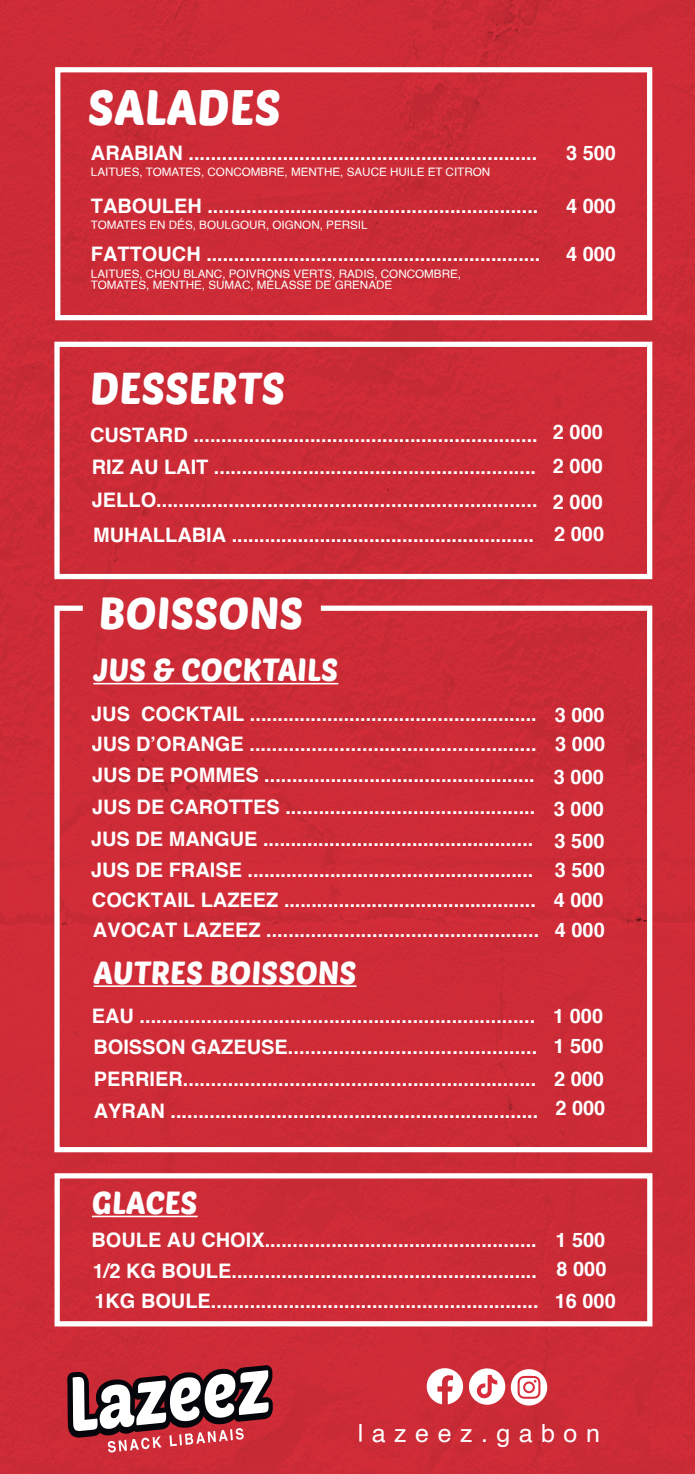
<style>
.page{position:relative;width:695px;height:1474px;background:#fff}
.page>*{position:absolute;margin:0;border:0;box-sizing:border-box;transform-origin:0 0}
.t1{font:49px "Poetsen One";color:#fff}
.t2{font:43.93px "Poetsen One";color:#fff}
.t3{font:31.5px "Poetsen One";color:#fff}
.t4{font:25.03px "Helvetica";letter-spacing:.34em;color:#fff}
.t5{font:700 19.95px/30.8px "Helvetica";color:#fff}
.t6{font:11.72px/11.7px "Helvetica";color:#fff}
</style>
<div class="page">
<div style="left:0;top:0;width:694px;height:1473px;background:#cc2b37"></div>
<div style="left:55px;top:1173px;width:597px;height:153px;border:5px solid #fff"></div>
<hr style="left:92px;top:1215px;width:106px;height:2px;background:#fff">
<div style="left:54px;top:342px;width:598px;height:237px;border:5px solid #fff"></div>
<svg style="left:510px;top:1369px;width:37px;height:36px"></svg>
<svg style="left:517px;top:1375px;width:23px;height:23px"></svg>
<svg style="left:426px;top:1368px;width:37px;height:36px"></svg>
<div style="left:469px;top:1368px;width:36px;height:36px;background:#fff;border-radius:50%"></div>
<svg style="left:477px;top:1374px;width:20px;height:24px"></svg>
<svg style="left:67px;top:1365px;width:206px;height:87px"></svg>
<svg style="left:54px;top:603px;width:600px;height:551px"></svg>
<hr style="left:94px;top:985px;width:262px;height:2px;background:#fff">
<hr style="left:93px;top:683px;width:60px;height:1px;background:#fff">
<svg style="left:153px;top:683px;width:21px;height:1px"></svg>
<hr style="left:174px;top:683px;width:164px;height:1px;background:#fff">
<div style="left:55px;top:67px;width:597px;height:253px;border:5px solid #fff"></div>
<h1 class="t1" style="left:88px;top:76px;width:194px">SALADES</h1>
<p class="t5" style="left:91px;top:137px;width:448px">ARABIAN ...............................................................</p>
<p class="t5" style="left:566px;top:137px;width:51px">3 500</p>
<p class="t6" style="left:91px;top:166px;width:401px">LAITUES, TOMATES, CONCOMBRE, MENTHE, SAUCE HUILE ET CITRON</p>
<p class="t5" style="left:91px;top:190px;width:449px">TABOULEH ............................................................</p>
<p class="t5" style="left:566px;top:190px;width:51px">4 000</p>
<p class="t6" style="left:91px;top:219px;width:278px">TOMATES EN DÉS, BOULGOUR, OIGNON, PERSIL</p>
<p class="t5" style="left:91px;top:238px;width:451px">FATTOUCH .............................................................</p>
<p class="t5" style="left:566px;top:238px;width:51px">4 000</p>
<p class="t6" style="left:91px;top:268px;width:371px">LAITUES, CHOU BLANC, POIVRONS VERTS, RADIS, CONCOMBRE,<br>TOMATES, MENTHE, SUMAC, MÉLASSE DE GRENADE</p>
<h2 class="t2" style="left:90px;top:359px;width:197px">DESSERTS</h2>
<p class="t5" style="left:90px;top:418px;width:514px;line-height:32.6px;text-align:justify">CUSTARD .............................................................. 2 000<br>RIZ AU LAIT .......................................................... 2 000<br>JELLO.................................................................... 2 000</p>
<p class="t5" style="left:93px;top:519px;width:512px">MUHALLABIA ....................................................... 2 000</p>
<h2 class="t2" style="left:99px;top:585px;width:206px">BOISSONS</h2>
<h3 class="t3" style="left:93px;top:649px;width:246px">JUS &amp; COCKTAILS</h3>
<p class="t5" style="left:91px;top:698px;width:515px">JUS COCKTAIL .................................................... 3 000</p>
<p class="t5" style="left:92px;top:727px;width:515px">JUS D’ORANGE ................................................... 3 000</p>
<p class="t5" style="left:92px;top:758px;width:513px;line-height:32.2px">JUS DE POMMES ................................................. 3 000<br>JUS DE CAROTTES ............................................. 3 000</p>
<p class="t5" style="left:91px;top:823px;width:515px">JUS DE MANGUE ................................................. 3 500</p>
<p class="t5" style="left:91px;top:853px;width:515px">JUS DE FRAISE .................................................... 3 500</p>
<p class="t5" style="left:92px;top:883px;width:514px">COCKTAIL LAZEEZ .............................................. 4 000<br>AVOCAT LAZEEZ ................................................. 4 000</p>
<h3 class="t3" style="left:94px;top:952px;width:264px">AUTRES BOISSONS</h3>
<p class="t5" style="left:92px;top:1000px;width:513px">EAU ....................................................................... 1 000</p>
<p class="t5" style="left:93px;top:1031px;width:511px">BOISSON GAZEUSE............................................ 1 500</p>
<p class="t5" style="left:94px;top:1062px;width:513px;line-height:32px">PERRIER............................................................... 2 000<br>AYRAN .................................................................. 2 000</p>
<h3 class="t3" style="left:92px;top:1182px;width:107px">GLACES</h3>
<p class="t5" style="left:91px;top:1223px;width:525px">BOULE AU CHOIX................................................. 1 500<br>1/2 KG BOULE....................................................... 8 000<br>1KG BOULE........................................................... 16 000</p>
<p class="t4" style="left:358px;top:1413px;width:243px">lazeez.gabon</p>
</div>
